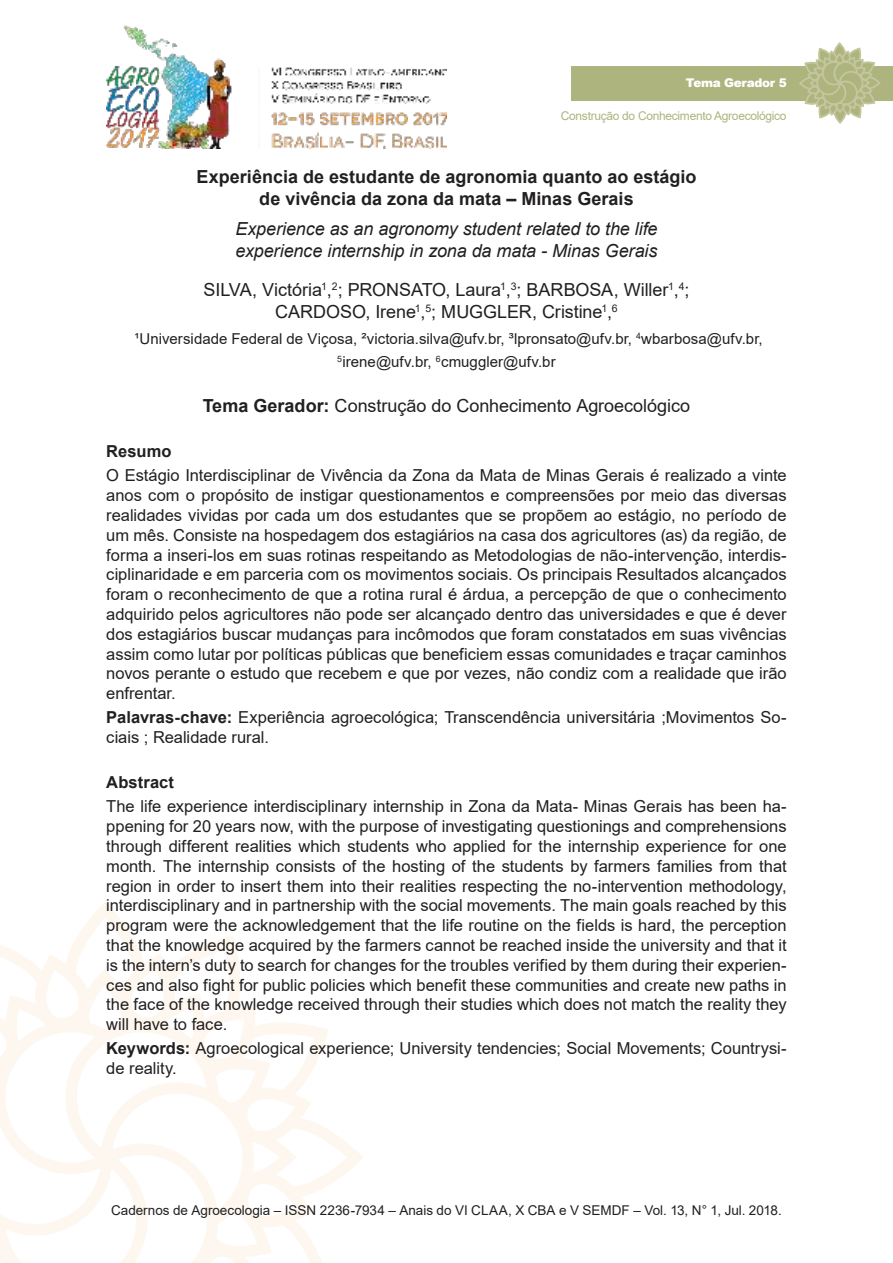
<style>
.page{position:relative;width:893px;height:1263px;background:#fff}
.page>*{position:absolute;margin:0;border:0;box-sizing:border-box;transform-origin:0 0}
.t1{font:18px/21.6px "Arial";letter-spacing:-.005em;color:#221f1f;text-align:center}
.t2{font:italic 18px/21.6px "Arial";letter-spacing:-.005em;color:#221f1f}
.t3{font:700 18px/21.6px "Arial";color:#221f1f;text-align:center}
.t4{font:16.5px/19.8px "Arial";color:#221f1f;text-align:justify}
.t5{font:700 16.5px "Arial";letter-spacing:.005em;color:#221f1f}
.t6{font:15px/22.5px "Arial";letter-spacing:.005em;color:#221f1f;text-align:center}
.t7{font:13.5px "Arial";color:#221f1f}
.t8{font:12px "Arial";letter-spacing:-.025em;color:#aeb47e}
.t9{font:900 12px "Arial";letter-spacing:-.025em;color:#fff}
.s1{font-weight:700}
</style>
<div class="page">
<img style="left:106px;top:25px;width:340px;height:124px">
<svg style="left:0;top:910px;width:363px;height:353px"></svg>
<div style="left:571px;top:66px;width:322px;height:34px;background:#aeb47e"></div>
<svg style="left:798px;top:43px;width:83px;height:81px"></svg>
<p class="t9" style="left:686px;top:76px;width:102px">Tema Gerador 5</p>
<p class="t8" style="left:561px;top:112px;width:227px">Construção do Conhecimento Agroecológico</p>
<p class="t3" style="left:196px;top:168px;width:502px">Experiência de estudante de agronomia quanto ao estágio de vivência da zona da mata – Minas Gerais</p>
<p class="t2" style="left:235px;top:219px;width:424px">Experience as an agronomy student related to the life experience internship in zona da mata - Minas Gerais</p>
<p class="t1" style="left:204px;top:281px;width:487px">SILVA, Victória<sup>1</sup>,<sup>2</sup>; PRONSATO, Laura<sup>1</sup>,<sup>3</sup>; BARBOSA, Willer<sup>1</sup>,<sup>4</sup>;<br>CARDOSO, Irene<sup>1</sup>,<sup>5</sup>; MUGGLER, Cristine<sup>1</sup>,<sup>6</sup></p>
<p class="t6" style="left:135px;top:329px;width:629px">¹Universidade Federal de Viçosa, ²victoria.silva@ufv.br, ³lpronsato@ufv.br, <sup>4</sup>wbarbosa@ufv.br,<br><sup>5</sup>irene@ufv.br, <sup>6</sup>cmuggler@ufv.br</p>
<p class="t1" style="left:203px;top:396px;width:489px"><span class="s1">Tema Gerador:</span> Construção do Conhecimento Agroecológico</p>
<p class="t5" style="left:106px;top:445px;width:67px">Resumo</p>
<p class="t4" style="left:106px;top:467px;width:682px">O Estágio Interdisciplinar de Vivência da Zona da Mata de Minas Gerais é realizado a vinte anos com o propósito de instigar questionamentos e compreensões por meio das diversas realidades vividas por cada um dos estudantes que se propõem ao estágio, no período de um mês. Consiste na hospedagem dos estagiários na casa dos agricultores (as) da região, de forma a inseri-los em suas rotinas respeitando as Metodologias de não-intervenção, interdis&shy;ciplinaridade e em parceria com os movimentos sociais. Os principais Resultados alcançados foram o reconhecimento de que a rotina rural é árdua, a percepção de que o conhecimento adquirido pelos agricultores não pode ser alcançado dentro das universidades e que é dever dos estagiários buscar mudanças para incômodos que foram constatados em suas vivências assim como lutar por políticas públicas que beneficiem essas comunidades e traçar caminhos novos perante o estudo que recebem e que por vezes, não condiz com a realidade que irão enfrentar.</p>
<p class="t4" style="left:106px;top:709px;width:682px"><span class="s1">Palavras-chave:</span> Experiência agroecológica; Transcendência universitária ;Movimentos So&shy;ciais ; Realidade rural.</p>
<p class="t5" style="left:106px;top:776px;width:69px">Abstract</p>
<p class="t4" style="left:106px;top:798px;width:682px">The life experience interdisciplinary internship in Zona da Mata- Minas Gerais has been ha&shy;ppening for 20 years now, with the purpose of investigating questionings and comprehensions through different realities which students who applied for the internship experience for one month. The internship consists of the hosting of the students by farmers families from that region in order to insert them into their realities respecting the no-intervention methodology, interdisciplinary and in partnership with the social movements. The main goals reached by this program were the acknowledgement that the life routine on the fields is hard, the perception that the knowledge acquired by the farmers cannot be reached inside the university and that it is the intern’s duty to search for changes for the troubles verified by them during their experien&shy;ces and also fight for public policies which benefit these communities and create new paths in the face of the knowledge received through their studies which does not match the reality they will have to face.</p>
<p class="t4" style="left:106px;top:1040px;width:682px"><span class="s1">Keywords:</span> Agroecological experience; University tendencies; Social Movements; Countrysi&shy;de reality.</p>
<p class="t7" style="left:111px;top:1205px;width:672px">Cadernos de Agroecologia – ISSN 2236-7934 – Anais do VI CLAA, X CBA e V SEMDF – Vol. 13, N° 1, Jul. 2018.</p>
</div>
